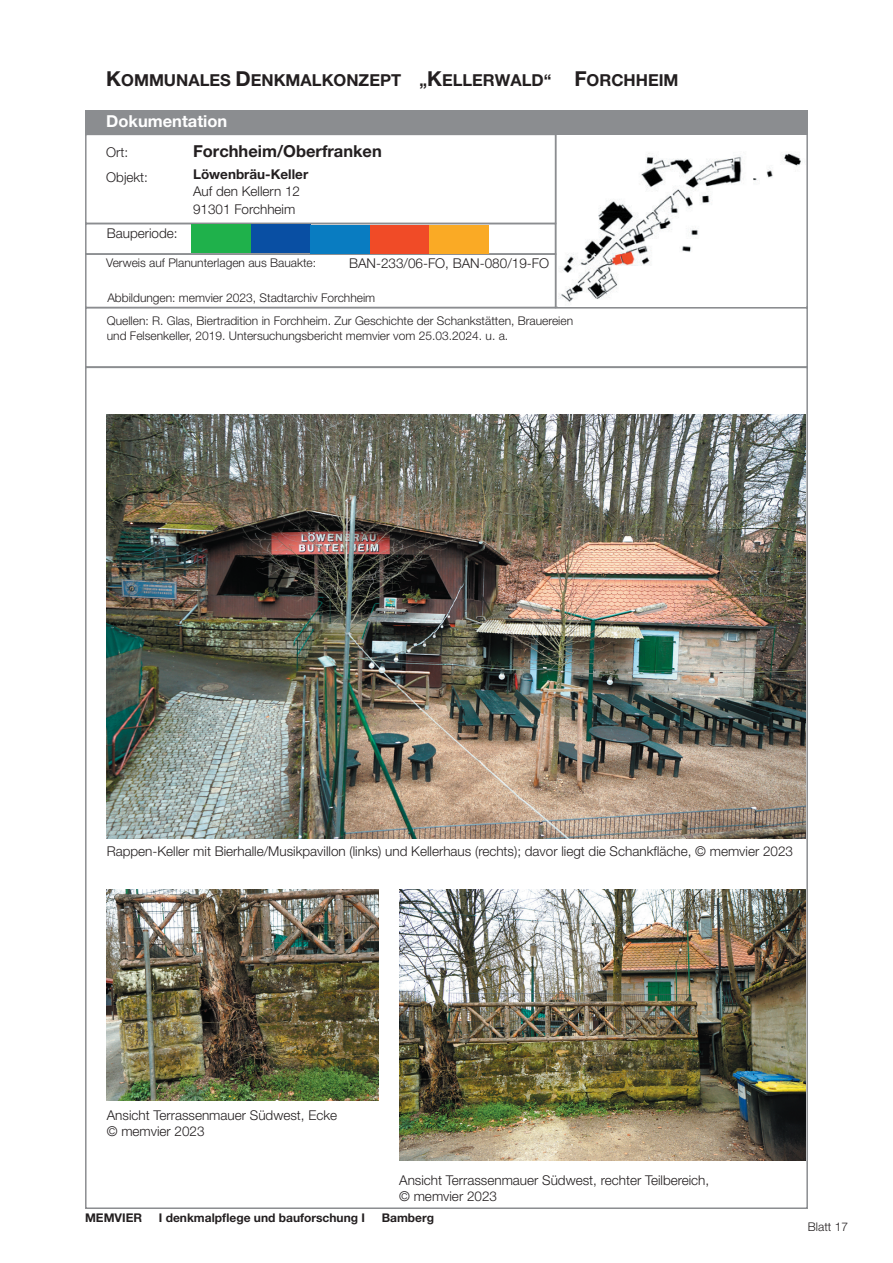
<style>
.page{position:relative;width:893px;height:1263px;background:#fff}
.page>*{position:absolute;margin:0;border:0;box-sizing:border-box;transform-origin:0 0}
.t1{font:700 16.5px "Helvetica Neue LT Pro";color:#231f20}
.t2{font:700 16.5px "Helvetica Neue LT Pro";color:#fff}
.t3{font:300 13.5px "Helvetica Neue LT Pro";color:#231f20}
.t4{font:700 13.5px "Helvetica Neue LT Pro";color:#231f20}
.t5{font:300 12px/14.4px "Helvetica Neue LT Pro";color:#231f20}
.t6{font:700 12px "Helvetica Neue LT Pro";color:#231f20}
.s1{font-size:20.7px}
</style>
<div class="page">
<div style="left:555px;top:133px;width:253px;height:175px;border:2px solid #8b8d90"></div>
<div style="left:85px;top:223px;width:471px;height:32px;border:2px solid #8b8d90"></div>
<div style="left:85px;top:111px;width:723px;height:24px;background:#8b8d90"></div>
<div style="left:85px;top:253px;width:471px;height:55px;border:2px solid #8b8d90"></div>
<div style="left:85px;top:307px;width:723px;height:61px;border:2px solid #8b8d90"></div>
<img style="left:559px;top:138px;width:247px;height:168px">
<img style="left:107px;top:889px;width:271px;height:211px">
<div style="left:191px;top:224px;width:60px;height:29px;background:#1fb14b"></div>
<div style="left:251px;top:224px;width:59px;height:29px;background:#094fa3"></div>
<div style="left:310px;top:225px;width:60px;height:29px;background:#097cc1"></div>
<div style="left:370px;top:225px;width:59px;height:29px;background:#f04b27"></div>
<div style="left:429px;top:225px;width:60px;height:29px;background:#faaa25"></div>
<img style="left:107px;top:415px;width:699px;height:424px">
<img style="left:400px;top:889px;width:406px;height:271px">
<p class="t1" style="left:106px;top:70px;width:574px"><span class="s1">K</span>OMMUNALES <span class="s1">D</span>ENKMALKONZEPT „<span class="s1">K</span>ELLERWALD“ <span class="s1">F</span>ORCHHEIM</p>
<p class="t2" style="left:106px;top:111px;width:122px">Dokumentation</p>
<p class="t3" style="left:106px;top:144px;width:24px">Ort:</p>
<p class="t1" style="left:193px;top:141px;width:190px">Forchheim/Oberfranken</p>
<p class="t3" style="left:106px;top:169px;width:43px">Objekt:</p>
<p class="t3" style="left:193px;top:201px;width:104px">91301 Forchheim</p>
<p class="t4" style="left:193px;top:166px;width:117px">Löwenbräu-Keller</p>
<p class="t3" style="left:193px;top:182px;width:109px">Auf den Kellern 12</p>
<p class="t3" style="left:107px;top:225px;width:72px">Bauperiode:</p>
<p class="t5" style="left:106px;top:255px;width:211px">Verweis auf Planunterlagen aus Bauakte:</p>
<p class="t3" style="left:349px;top:255px;width:202px">BAN-233/06-FO, BAN-080/19-FO</p>
<p class="t5" style="left:107px;top:290px;width:269px">Abbildungen: memvier 2023, Stadtarchiv Forchheim</p>
<p class="t5" style="left:107px;top:314px;width:468px">Quellen: R. Glas, Biertradition in Forchheim. Zur Geschichte der Schankstätten, Brauereien und Felsenkeller, 2019. Untersuchungsbericht memvier vom 25.03.2024. u. a.</p>
<p class="t3" style="left:107px;top:842px;width:688px">Rappen-Keller mit Bierhalle/Musikpavillon (links) und Kellerhaus (rechts); davor liegt die Schankfläche, © memvier 2023</p>
<p class="t3" style="left:107px;top:1106px;width:232px">Ansicht Terrassenmauer Südwest, Ecke</p>
<p class="t3" style="left:107px;top:1123px;width:99px">© memvier 2023</p>
<p class="t3" style="left:399px;top:1172px;width:312px">Ansicht Terrassenmauer Südwest, rechter Teilbereich,</p>
<p class="t3" style="left:399px;top:1188px;width:99px">© memvier 2023</p>
<p class="t6" style="left:85px;top:1210px;width:59px">MEMVIER</p>
<p class="t6" style="left:159px;top:1210px;width:208px">I denkmalpflege und bauforschung I</p>
<p class="t6" style="left:382px;top:1210px;width:54px">Bamberg</p>
<p class="t5" style="left:808px;top:1219px;width:42px">Blatt 17</p>
</div>
